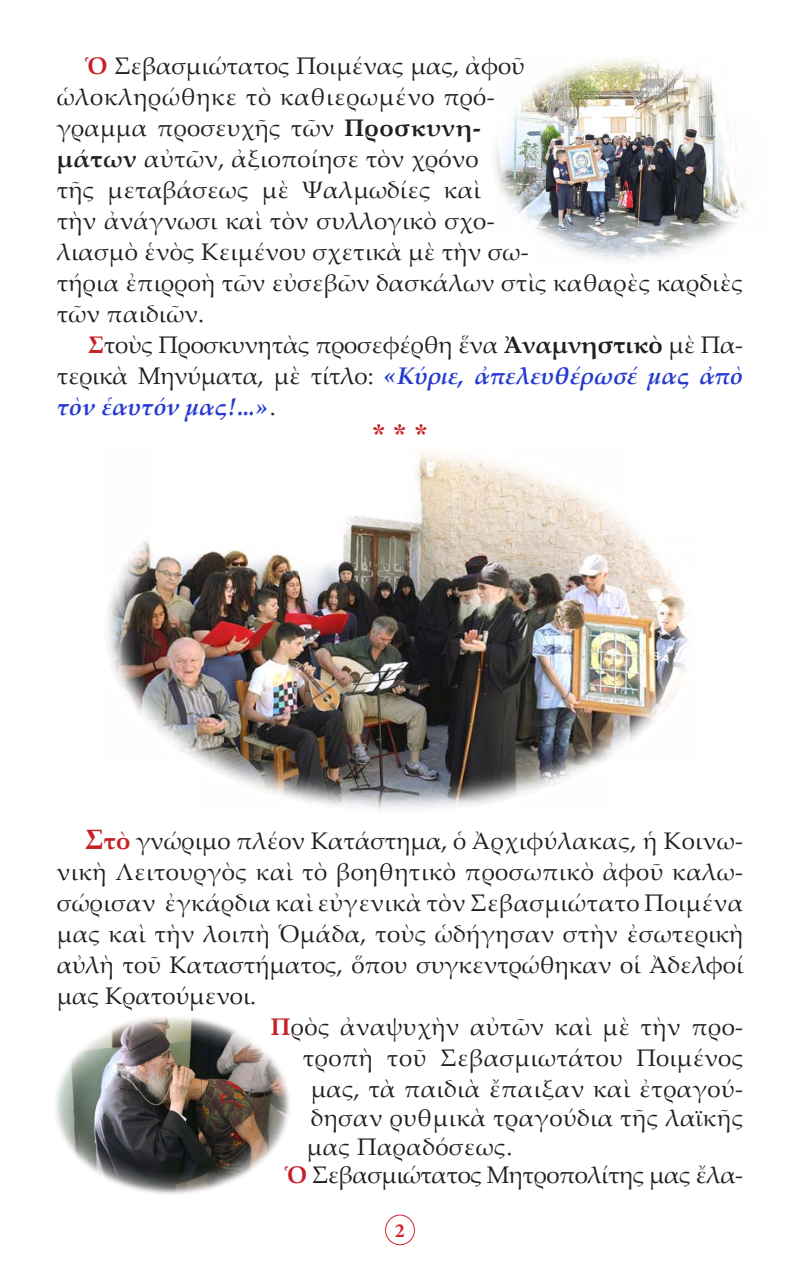
<style>
.page{position:relative;width:800px;height:1270px;background:#fff}
.page>*{position:absolute;margin:0;border:0;box-sizing:border-box;transform-origin:0 0}
.t1{font:28px "CTOS New Times Bold Test 1";color:#c62026}
.t2{font:24px/31px "Palatino Linotype";letter-spacing:.01em;color:#231f20}
.t3{font:24px "Palatino Linotype";letter-spacing:-.02em;color:#231f20}
.t4{font:700 20px "Minion Pro";color:#d1232a}
.s1{font-weight:700;color:#c62026}
.s2{font-weight:700}
.s3{font-weight:700;font-style:italic;color:#253ad0}
.s4{font-weight:700;font-size:28px;color:#c62026}
.s5{font-family:"CTOS Times Pro"}
</style>
<div class="page">
<div style="left:385px;top:1215px;width:30px;height:30px;border:1px solid #d1232a;border-radius:50%"></div>
<img style="left:495px;top:58px;width:252px;height:202px">
<img style="left:107px;top:453px;width:582px;height:358px">
<img style="left:55px;top:1017px;width:235px;height:177px">
<p class="t2" style="left:57px;top:50px;width:688px;text-indent:28px"><span class="s1">Ὁ</span> Σεβασμιώτατος Ποιμένας μας, ἀφοῦ<br>ὡλοκληρώθηκε τὸ καθιερωμένο πρό-<br>γραμμα προσευχῆς τῶν <span class="s2">Προσκυνη-<br>μάτων</span> αὐτῶν, ἀξιοποίησε τὸν χρόνο<br>τῆς μεταβάσεως μὲ Ψαλμωδίες καὶ<br>τὴν ἀνάγνωσι καὶ τὸν συλλογικὸ σχο-<br>λιασμὸ ἑνὸς Κειμένου σχετικὰ μὲ τὴν σω-<br>τήρια ἐπιρροὴ τῶν εὐσεβῶν δασκάλων στὶς καθαρὲς καρδιὲς τῶν παιδιῶν.</p>
<p class="t2" style="left:57px;top:329px;width:688px;text-align:justify;text-indent:31px"><span class="s1">Σ</span>τοὺς Προσκυνητὰς προσεφέρθη ἕνα <span class="s2">Ἀναμνηστικὸ</span> μὲ Πα&shy;τερικὰ Μηνύματα, μὲ τίτλο: <span class="s3">«Κύριε, ἀπελευθέρωσέ μας ἀπὸ τὸν ἑαυτόν μας!...»</span>.</p>
<p class="t1" style="left:372px;top:418px;width:57px">* * *</p>
<p class="t2" style="left:57px;top:824px;width:688px;text-align:justify;text-indent:28px"><span class="s4">Σ</span><span class="s1">τὸ</span> γνώριμο πλέον Κατάστημα, ὁ Ἀρχιφύλακας, ἡ Κοινω&shy;νικὴ Λειτουργὸς καὶ τὸ βοηθητικὸ προσωπικὸ ἀφοῦ καλω&shy;σώρισαν ἐγκάρδια καὶ εὐγενικὰ τὸν Σεβασμιώτατο Ποιμένα μας καὶ τὴν λοιπὴ Ὁμάδα, τοὺς ὡδήγησαν στὴν ἐσωτερικὴ αὐλὴ τοῦ Καταστήματος, ὅπου συγκεντρώθηκαν οἱ Ἀδελφοί μας Κρατούμενοι.</p>
<p class="t2" style="left:271px;top:1010px;width:474px;text-align:right"><span class="s1">Π</span>ρὸς ἀναψυχὴν αὐτῶν καὶ μὲ τὴν προ&shy;τροπὴ τοῦ Σεβασμιωτάτου Ποιμένος μας, τὰ παιδιὰ ἔπαιξαν καὶ ἐτραγού-</p>
<p class="t2" style="left:307px;top:1102px;width:438px;line-height:28.8px">δησαν ρυθμικὰ τραγούδια τῆς λα<span class="s5">ϊ</span>κῆς μας Παραδόσεως.</p>
<p class="t3" style="left:285px;top:1158px;width:460px"><span class="s1">Ὁ</span> Σεβασμιώτατος Μητροπολίτης μας ἔλα-</p>
<p class="t4" style="left:395px;top:1216px;width:11px">2</p>
</div>
